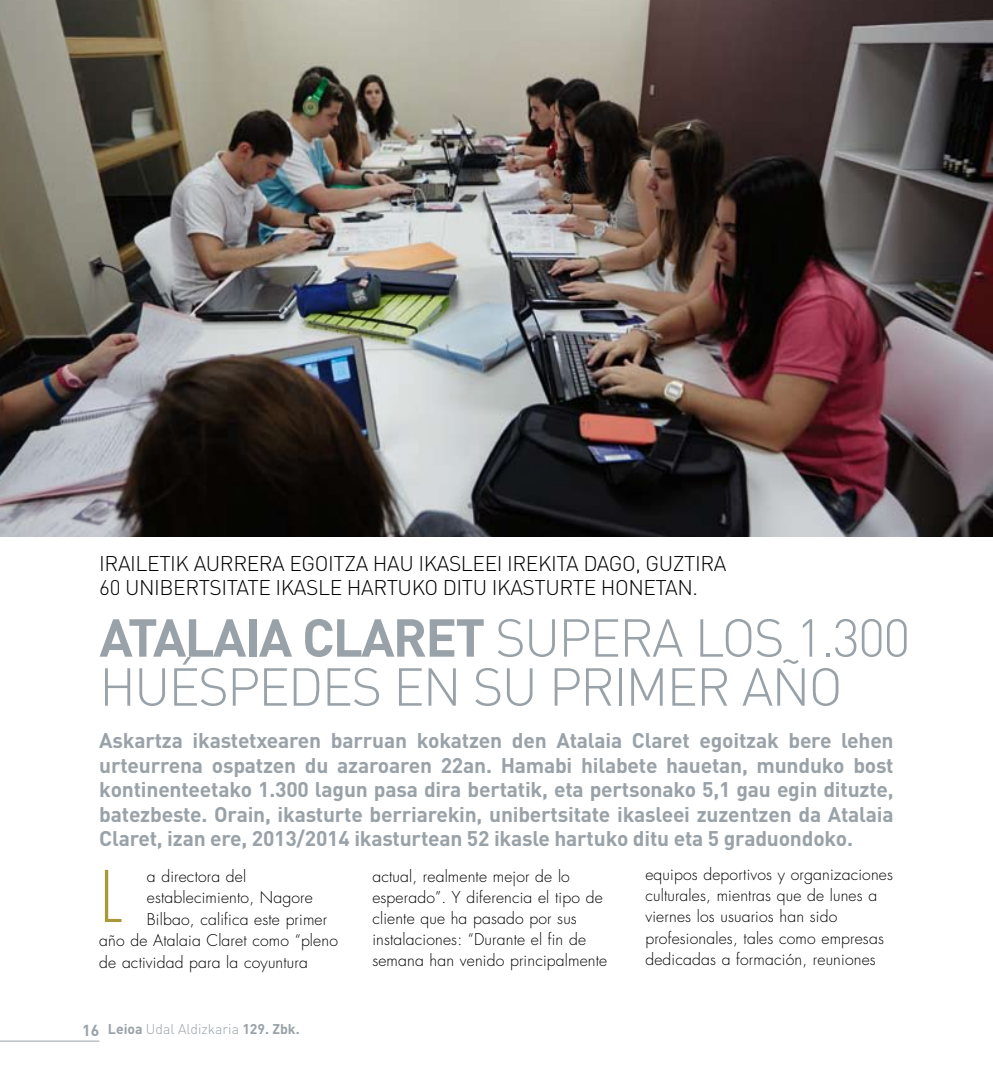
<style>
.page{position:relative;width:993px;height:1092px;background:#fff}
.page>*{position:absolute;margin:0;border:0;box-sizing:border-box;transform-origin:0 0}
.t1{font:300 69.12px "Futura";color:#a89837}
.t2{font:300 52.5px/49px "DIN";letter-spacing:-.035em;color:#99a2a8}
.t3{font:700 52.5px "DIN";letter-spacing:-.035em;color:#99a2a8}
.t4{font:700 21px/24.5px "DIN";letter-spacing:-.01em;color:#99a2a8;text-align:justify}
.t5{font:300 21px "DIN";letter-spacing:-.02em;color:#000}
.t6{font:300 15.75px/21.2px "Futura";letter-spacing:.01em;color:#000}
.t7{font:300 14px "DIN";color:#99a2a8}
.s1{font-weight:300}
.s2{font-weight:700;font-size:15.75px}
.s3{font-weight:700}
</style>
<div class="page">
<hr style="left:0;top:1040px;width:99px;height:1px;background:#99a2a8">
<img style="left:0;top:0;width:992px;height:536px">
<h3 class="t5" style="left:99px;top:550px;width:109px">IRAILETIK AURRERA</h3>
<h3 class="t5" style="left:289px;top:550px;width:424px">EGOITZA HAU IKASLEEI IREKITA DAGO, GUZTIRA</h3>
<h3 class="t5" style="left:99px;top:575px;width:74px">60 UNIBERT</h3>
<h3 class="t5" style="left:209px;top:575px;width:29px">SITATE</h3>
<h3 class="t5" style="left:275px;top:575px;width:99px">IKASLE HARTU</h3>
<h3 class="t5" style="left:411px;top:575px;width:136px">KO DITU IKASTURTE</h3>
<h3 class="t5" style="left:600px;top:575px;width:99px">HONETAN.</h3>
<h2 class="t2" style="left:99px;top:612px;width:812px;text-indent:595px">LOS 1.300<br>HUÉSPEDES EN SU PRIMER AÑO</h2>
<h2 class="t3" style="left:99px;top:603px;width:457px">Atalaia Claret <span class="s1">SUPERA</span></h2>
<p class="t4" style="left:99px;top:727px;width:795px">Askartza ikastetxearen barruan kokatzen den Atalaia Claret egoitzak bere lehen urteurrena ospatzen du azaroaren 22an. Hamabi hilabete hauetan, munduko bost kontinenteetako 1.300 lagun pasa dira bertatik, eta pertsonako 5,1 gau egin dituzte, batezbeste. Orain, ikasturte berriarekin, unibertsitate ikasleei zuzentzen da Atalaia Claret, izan ere, 2013/2014 ikasturtean 52 ikasle hartuko ditu eta 5 graduondoko.</p>
<h1 class="t1" style="left:99px;top:854px;width:24px">L</h1>
<p class="t6" style="left:147px;top:865px;width:101px">a directora del</p>
<p class="t6" style="left:372px;top:865px;width:236px">actual, realmente mejor de lo esperado”. Y diferencia el tipo de cliente que ha pasado por sus instalaciones: “Durante el fin de semana han venido principalmente</p>
<p class="t6" style="left:645px;top:864px;width:249px">equipos deportivos y organizaciones culturales, mientras que de lunes a viernes los usuarios han sido profesionales, tales como empresas dedicadas a formación, reuniones</p>
<p class="t6" style="left:147px;top:887px;width:167px">establecimiento, Nagore</p>
<p class="t6" style="left:147px;top:908px;width:182px">Bilbao, califica este primer</p>
<p class="t6" style="left:99px;top:930px;width:240px">año de Atalaia Claret como “pleno</p>
<p class="t6" style="left:99px;top:951px;width:210px">de actividad para la coyuntura</p>
<p class="t7" style="left:82px;top:1020px;width:219px"><span class="s2">16</span> <span class="s3">Leioa</span> UDAL ALDIZKARIA <span class="s3">129. Zbk.</span></p>
</div>
